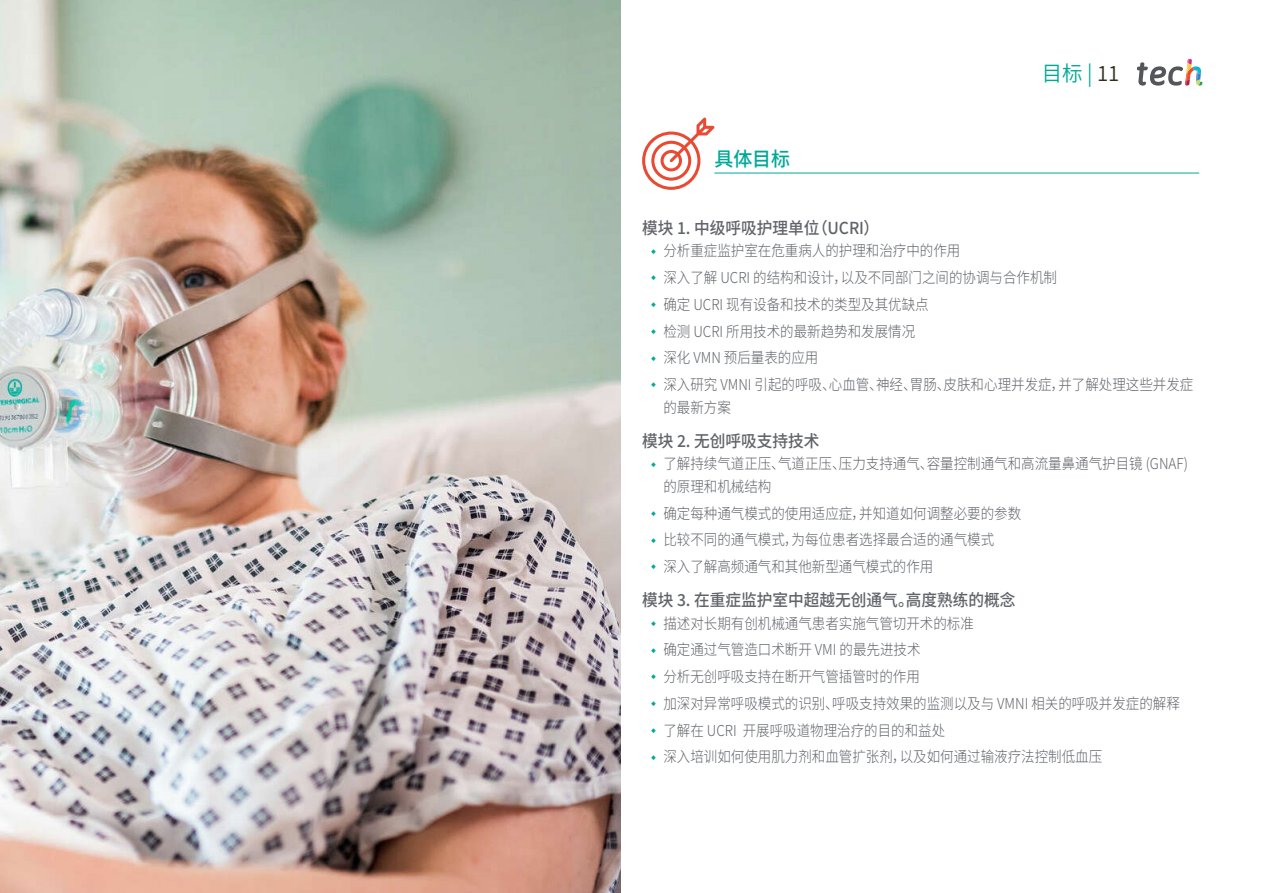
<style>
.page{position:relative;width:1263px;height:893px;background:#fff}
.page>*{position:absolute;margin:0;border:0;box-sizing:border-box;transform-origin:0 0}
.t1{font:21px "Source Han Sans CN";color:#00a996}
.t2{font:500 19.5px "Source Han Sans CN";color:#00a996}
.t3{font:500 16.5px "Source Han Sans CN";color:#61646a;scale:.95 1}
.t4{font:300 15px/26.7px "Source Han Sans CN";color:#61646a;scale:.9 1}
.s1{color:#312e20}
</style>
<div class="page">
<hr style="left:714px;top:173px;width:485px;height:1px;background:#00a996">
<svg style="left:642px;top:117px;width:72px;height:73px"></svg>
<svg style="left:1137px;top:59px;width:65px;height:27px"></svg>
<img style="left:0;top:0;width:621px;height:893px">
<h2 class="t2" style="left:714px;top:147px;width:77px">具体目标</h2>
<h1 class="t1" style="left:1042px;top:61px;width:79px">目标 | <span class="s1">11</span></h1>
<p class="t3" style="left:642px;top:219px;width:251px">模块 1. 中级呼吸护理单位（UCRI）</p>
<p class="t4" style="left:663px;top:238px;width:590px">分析重症监护室在危重病人的护理和治疗中的作用<br>深入了解 UCRI 的结构和设计，以及不同部门之间的协调与合作机制<br>确定 UCRI 现有设备和技术的类型及其优缺点<br>检测 UCRI 所用技术的最新趋势和发展情况<br>深化 VMN 预后量表的应用<br>深入研究 VMNI 引起的呼吸、心血管、神经、胃肠、皮肤和心理并发症，并了解处理这些并发症</p>
<p class="t4" style="left:663px;top:394px;width:76px">的最新方案</p>
<p class="t3" style="left:642px;top:431px;width:188px">模块 2. 无创呼吸支持技术</p>
<p class="t4" style="left:663px;top:453px;width:584px;line-height:22.5px">了解持续气道正压、气道正压、压力支持通气、容量控制通气和高流量鼻通气护目镜 (GNAF)的原理和机械结构</p>
<p class="t4" style="left:663px;top:500px;width:399px">确定每种通气模式的使用适应症，并知道如何调整必要的参数比较不同的通气模式，为每位患者选择最合适的通气模式<br>深入了解高频通气和其他新型通气模式的作用</p>
<p class="t3" style="left:642px;top:591px;width:394px">模块 3. 在重症监护室中超越无创通气。高度熟练的概念</p>
<p class="t4" style="left:663px;top:610px;width:575px">描述对长期有创机械通气患者实施气管切开术的标准<br>确定通过气管造口术断开 VMI 的最先进技术<br>分析无创呼吸支持在断开气管插管时的作用<br>加深对异常呼吸模式的识别、呼吸支持效果的监测以及与 VMNI 相关的呼吸并发症的解释了解在 UCRI 开展呼吸道物理治疗的目的和益处<br>深入培训如何使用肌力剂和血管扩张剂，以及如何通过输液疗法控制低血压</p>
</div>
